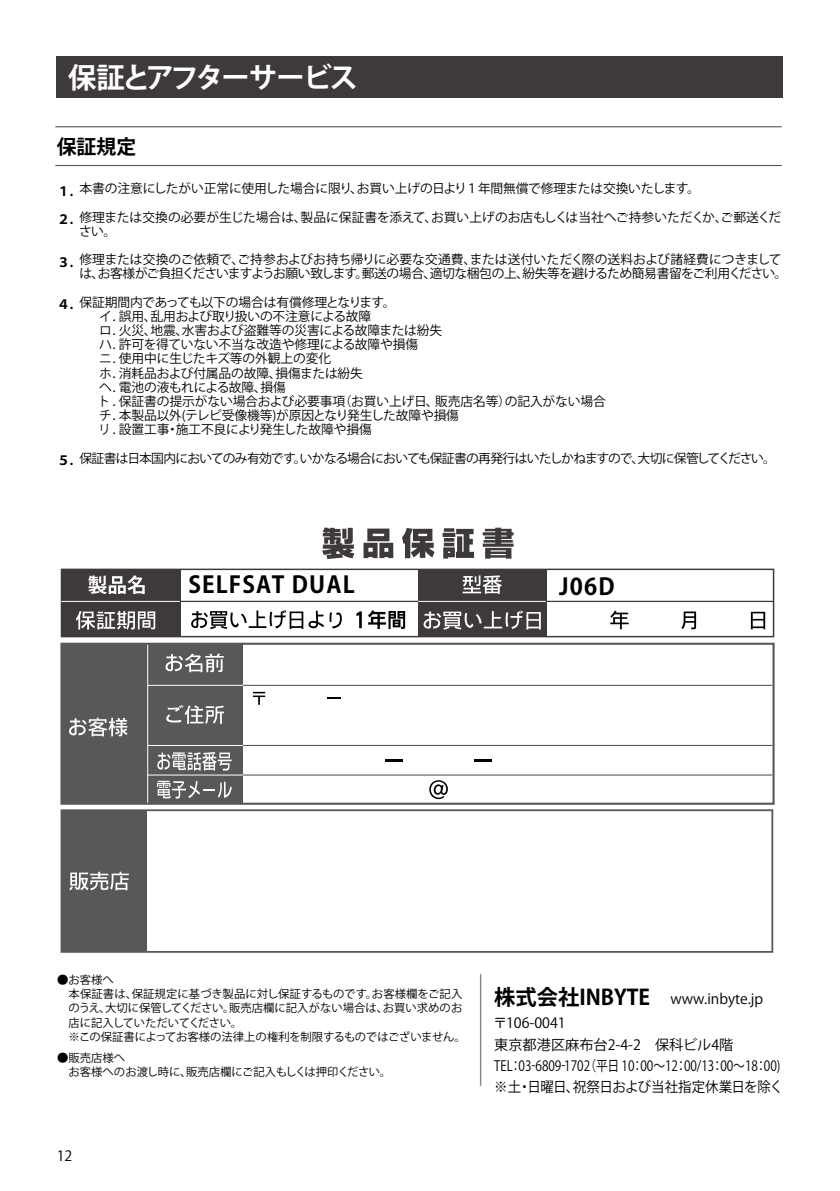
<style>
.page{position:relative;width:840px;height:1191px;background:#fff}
.page>*{position:absolute;margin:0;border:0;box-sizing:border-box;transform-origin:0 0}
.t1{font:700 28.4px "Koz Go Pr 6 N";letter-spacing:-.085em;color:#fff}
.t2{font:700 23px "Koz Go Pro";letter-spacing:.05em;color:#000}
.t3{font:700 19.8px "Koz Go Pr 6 N";color:#000}
.t4{font:14.2px/21.2px "Koz Go Pr 6 N";color:#000}
.t5{font:12.8px/14.2px "Koz Go Pr 6 N";letter-spacing:-.01em;color:#000}
.t6{font:12.8px/14.2px "Koz Go Pr 6 N";letter-spacing:-.03em;color:#000}
.t7{font:12.8px "Koz Go Pr 6 N";letter-spacing:-.05em;color:#000}
.t8{font:700 12.8px "Koz Go Pr 6 N";color:#000}
.t9{font:11.4px/14.2px "Koz Go Pr 6 N";color:#000}
.s1{font-weight:700;font-size:21.2px}
</style>
<div class="page">
<div style="left:61px;top:569px;width:119px;height:67px;background:#3e3a39"></div>
<div style="left:417px;top:569px;width:129px;height:67px;background:#3e3a39"></div>
<div style="left:61px;top:568px;width:712px;height:69px;border:1px solid #3e3a39"></div>
<div style="left:61px;top:644px;width:182px;height:159px;background:#595757"></div>
<div style="left:61px;top:810px;width:86px;height:142px;background:#595757"></div>
<svg style="left:462px;top:575px;width:39px;height:19px"></svg>
<svg style="left:610px;top:610px;width:18px;height:19px"></svg>
<svg style="left:681px;top:611px;width:14px;height:18px"></svg>
<svg style="left:750px;top:612px;width:14px;height:17px"></svg>
<svg style="left:385px;top:760px;width:17px;height:2px"></svg>
<svg style="left:474px;top:760px;width:17px;height:2px"></svg>
<svg style="left:429px;top:780px;width:18px;height:19px"></svg>
<svg style="left:253px;top:692px;width:12px;height:13px"></svg>
<svg style="left:327px;top:697px;width:13px;height:2px"></svg>
<svg style="left:191px;top:610px;width:150px;height:19px"></svg>
<svg style="left:356px;top:611px;width:5px;height:17px"></svg>
<svg style="left:368px;top:610px;width:37px;height:19px"></svg>
<svg style="left:76px;top:611px;width:79px;height:18px"></svg>
<svg style="left:423px;top:611px;width:117px;height:18px"></svg>
<svg style="left:69px;top:717px;width:58px;height:19px"></svg>
<svg style="left:166px;top:705px;width:58px;height:19px"></svg>
<svg style="left:165px;top:653px;width:59px;height:19px"></svg>
<svg style="left:157px;top:752px;width:74px;height:18px"></svg>
<svg style="left:157px;top:780px;width:75px;height:18px"></svg>
<svg style="left:69px;top:871px;width:60px;height:19px"></svg>
<svg style="left:322px;top:527px;width:32px;height:32px"></svg>
<svg style="left:363px;top:528px;width:30px;height:30px"></svg>
<svg style="left:402px;top:528px;width:32px;height:30px"></svg>
<svg style="left:442px;top:528px;width:32px;height:30px"></svg>
<svg style="left:482px;top:527px;width:31px;height:31px"></svg>
<hr style="left:61px;top:601px;width:712px;height:1px;background:#3e3a39">
<hr style="left:61px;top:601px;width:119px;height:1px;background:#fff">
<hr style="left:418px;top:601px;width:127px;height:1px;background:#fff">
<hr style="left:243px;top:685px;width:528px;height:1px;background:#595757">
<hr style="left:148px;top:685px;width:95px;height:1px;background:#fff">
<hr style="left:243px;top:745px;width:528px;height:1px;background:#595757">
<hr style="left:148px;top:745px;width:95px;height:1px;background:#fff">
<hr style="left:243px;top:774px;width:528px;height:1px;background:#595757">
<hr style="left:148px;top:774px;width:95px;height:1px;background:#fff">
<hr style="left:147px;top:644px;width:1px;height:159px;background:#fff">
<div style="left:61px;top:809px;width:711px;height:143px;border:2px solid #595757"></div>
<div style="left:60px;top:642px;width:714px;height:162px;border:2px solid #595757"></div>
<svg style="left:88px;top:575px;width:57px;height:19px"></svg>
<div style="left:57px;top:57px;width:725px;height:41px;background:#3e3a39"></div>
<hr style="left:55px;top:126px;width:726px;height:1px;background:#595757">
<hr style="left:55px;top:165px;width:726px;height:1px;background:#595757">
<hr style="left:479px;top:974px;width:2px;height:112px;background:#898989">
<h1 class="t1" style="left:68px;top:62px;width:291px">保証とアフターサービス</h1>
<h3 class="t3" style="left:57px;top:135px;width:81px">保証規定</h3>
<p class="t5" style="left:79px;top:182px;width:621px">本書の注意にしたがい正常に使用した場合に限り、お買い上げの日より１年間無償で修理または交換いたします。</p>
<p class="t5" style="left:79px;top:210px;width:703px">修理または交換の必要が生じた場合は、製品に保証書を添えて、お買い上げのお店もしくは当社へご持参いただくか、ご郵送ください。</p>
<p class="t6" style="left:79px;top:253px;width:709px">修理または交換のご依頼で、ご持参およびお持ち帰りに必要な交通費、または送付いただく際の送料および諸経費につきましては、お客様がご負担くださいますようお願い致します。郵送の場合、適切な梱包の上、紛失等を避けるため簡易書留をご利用ください。</p>
<p class="t5" style="left:97px;top:295px;width:509px;text-indent:-18px">保証期間内であっても以下の場合は有償修理となります。<br>イ．誤用、乱用および取り扱いの不注意による故障<br>ロ．火災、地震、水害および盗難等の災害による故障または紛失<br>ハ．許可を得ていない不当な改造や修理による故障や損傷<br>ニ．使用中に生じたキズ等の外観上の変化<br>ホ．消耗品および付属品の故障、損傷または紛失<br>ヘ．電池の液もれによる故障、損傷<br>ト．保証書の提示がない場合および必要事項（お買い上げ日、販売店名等）の記入がない場合チ．本製品以外(テレビ受像機等)が原因となり発生した故障や損傷<br>リ．設置工事・施工不良により発生した故障や損傷</p>
<p class="t7" style="left:79px;top:451px;width:697px">保証書は日本国内においてのみ有効です。いかなる場合においても保証書の再発行はいたしかねますので、大切に保管してください。</p>
<p class="t8" style="left:57px;top:184px;width:18px">１.</p>
<p class="t8" style="left:57px;top:212px;width:18px">２.</p>
<p class="t8" style="left:57px;top:255px;width:18px">３.</p>
<p class="t8" style="left:57px;top:297px;width:18px">４.</p>
<p class="t8" style="left:57px;top:453px;width:18px">５.</p>
<h2 class="t2" style="left:188px;top:570px;width:168px">SELFSAT DUAL</h2>
<h2 class="t2" style="left:559px;top:572px;width:57px">J06D</h2>
<p class="t9" style="left:69px;top:973px;width:398px;text-indent:-11px">●お客様へ<br>本保証書は、保証規定に基づき製品に対し保証するものです。お客様欄をご記入のうえ、大切に保管してください。販売店欄に記入がない場合は、お買い求めのお店に記入していただいてください。<br>※この保証書によってお客様の法律上の権利を制限するものではございません。</p>
<p class="t9" style="left:69px;top:1051px;width:324px;text-indent:-11px">●販売店様へ<br>お客様へのお渡し時に、販売店欄にご記入もしくは押印ください。</p>
<p class="t4" style="left:57px;top:1145px;width:17px">12</p>
<p class="t4" style="left:494px;top:988px;width:270px"><span class="s1">株式会社INBYTE</span> www.inbyte.jp</p>
<p class="t4" style="left:493px;top:1013px;width:291px">〒106-0041<br>東京都港区麻布台2-4-2　保科ビル4階<br>TEL：03-6809-1702（平日 10：00～12：00/13：00～18：00) ※土・日曜日、祝祭日および当社指定休業日を除く</p>
</div>
